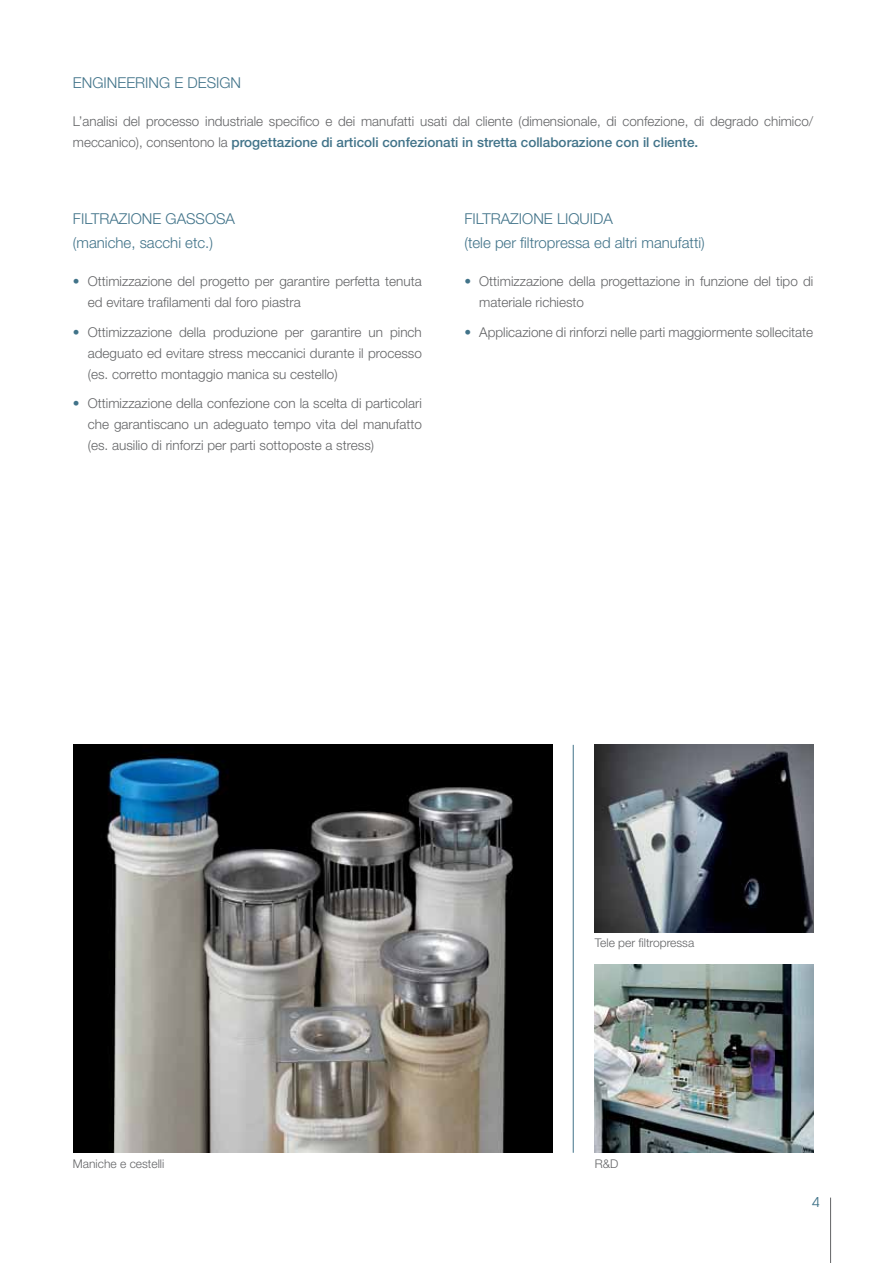
<style>
.page{position:relative;width:885px;height:1263px;background:#fff}
.page>*{position:absolute;margin:0;border:0;box-sizing:border-box;transform-origin:0 0}
.t1{font:300 15px/24px "Helvetica Neue";color:#417389}
.t2{font:300 13.5px/21px "Helvetica Neue";color:#636466}
.t3{font:13.5px "Avant Garde";color:#417389}
.t4{font:300 12px "Helvetica Neue";color:#636466}
.s1{font-weight:500;color:#417389}
.s2{color:#417389}
</style>
<div class="page">
<hr style="left:572px;top:745px;width:1px;height:408px;background:#417389">
<img style="left:73px;top:745px;width:479px;height:408px">
<img style="left:594px;top:965px;width:219px;height:188px">
<img style="left:594px;top:745px;width:219px;height:187px">
<hr style="left:830px;top:1197px;width:1px;height:66px;background:#636466">
<p class="t1" style="left:73px;top:71px;width:170px">ENGINEERING E DESIGN</p>
<p class="t2" style="left:73px;top:111px;width:741px">L’analisi del processo industriale specifico e dei manufatti usati dal cliente (dimensionale, di confezione, di degrado chimico/ meccanico), consentono la <span class="s1">progettazione di articoli confezionati in stretta collaborazione con il cliente.</span></p>
<p class="t1" style="left:73px;top:206px;width:164px">FILTRAZIONE GASSOSA (maniche, sacchi etc.)</p>
<p class="t2" style="left:88px;top:270px;width:335px;text-indent:-15px"><span class="s2">•</span> Ottimizzazione del progetto per garantire perfetta tenuta ed evitare trafilamenti dal foro piastra</p>
<p class="t2" style="left:88px;top:321px;width:335px;text-align:justify;text-indent:-15px"><span class="s2">•</span> Ottimizzazione della produzione per garantire un pinch adeguato ed evitare stress meccanici durante il processo (es. corretto montaggio manica su cestello)</p>
<p class="t2" style="left:88px;top:393px;width:335px;text-align:justify;text-indent:-15px"><span class="s2">•</span> Ottimizzazione della confezione con la scelta di particolari che garantiscano un adeguato tempo vita del manufatto (es. ausilio di rinforzi per parti sottoposte a stress)</p>
<p class="t1" style="left:464px;top:206px;width:242px">FILTRAZIONE LIQUIDA<br>(tele per filtropressa ed altri manufatti)</p>
<p class="t2" style="left:479px;top:270px;width:335px;text-indent:-15px"><span class="s2">•</span> Ottimizzazione della progettazione in funzione del tipo di materiale richiesto</p>
<p class="t2" style="left:464px;top:321px;width:350px"><span class="s2">•</span> Applicazione di rinforzi nelle parti maggiormente sollecitate</p>
<p class="t4" style="left:595px;top:935px;width:101px">Tele per filtropressa</p>
<p class="t4" style="left:73px;top:1156px;width:93px">Maniche e cestelli</p>
<p class="t4" style="left:595px;top:1156px;width:25px">R&amp;D</p>
<p class="t3" style="left:812px;top:1194px;width:9px">4</p>
</div>
